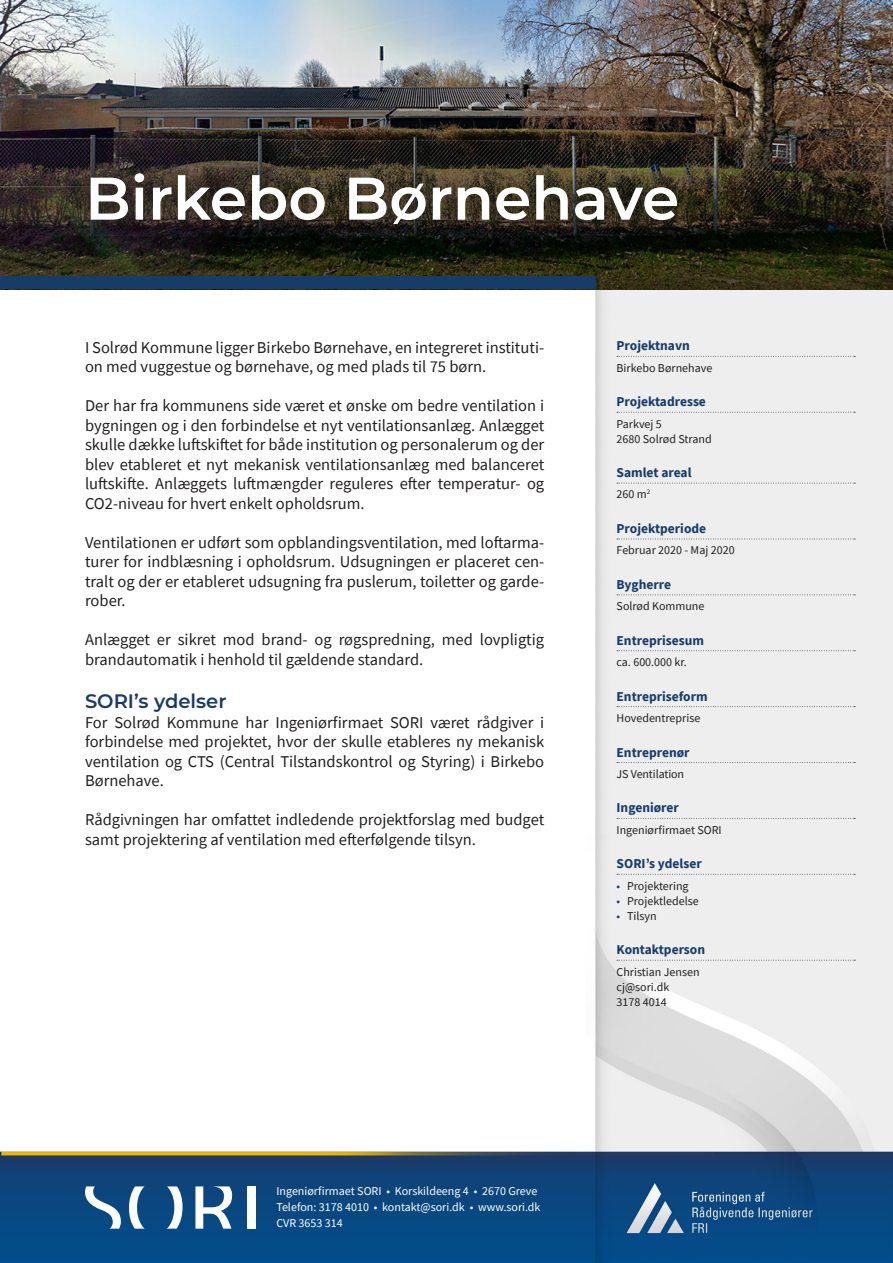
<style>
.page{position:relative;width:893px;height:1263px;background:#fff}
.page>*{position:absolute;margin:0;border:0;box-sizing:border-box;transform-origin:0 0}
.Overskrift{font:600 60px "Montserrat";color:#fff}
.Mellemrubrik{font:600 19.5px "Montserrat";color:#183c68}
.Brødtekst{font:16.5px/19.5px "Source Sans Pro";color:#231f20}
.Tabel_Ovr_m__stroke{font:700 13.5px "Source Sans Pro";color:#183c68}
.Tabel_brød{font:12px "Source Sans Pro";color:#231f20}
.t1{font:12px "Source Sans Pro";color:#fff}
.s1{color:#183c68}
</style>
<div class="page">
<img style="left:0;top:289px;width:893px;height:974px">
<img style="left:0;top:0;width:893px;height:289px">
<svg style="left:617px;top:356px;width:238px;height:1px"></svg>
<svg style="left:617px;top:412px;width:238px;height:1px"></svg>
<svg style="left:617px;top:483px;width:238px;height:1px"></svg>
<svg style="left:617px;top:539px;width:238px;height:1px"></svg>
<svg style="left:617px;top:594px;width:238px;height:1px"></svg>
<svg style="left:617px;top:650px;width:238px;height:1px"></svg>
<svg style="left:617px;top:706px;width:238px;height:1px"></svg>
<svg style="left:617px;top:762px;width:238px;height:1px"></svg>
<svg style="left:617px;top:818px;width:238px;height:1px"></svg>
<svg style="left:617px;top:874px;width:238px;height:1px"></svg>
<svg style="left:617px;top:960px;width:238px;height:1px"></svg>
<div style="left:247px;top:1186px;width:8px;height:43px;background:#fff"></div>
<svg style="left:129px;top:1186px;width:54px;height:43px"></svg>
<svg style="left:85px;top:1186px;width:36px;height:43px"></svg>
<svg style="left:195px;top:1186px;width:37px;height:43px"></svg>
<div style="left:72px;top:156px;width:623px;height:85px;background:#231f20;opacity:.75"></div>
<div style="left:0;top:276px;width:595px;height:13px;background:#183c68"></div>
<p class="Overskrift" style="left:85px;top:158px;width:596px">Birkebo Børnehave</p>
<p class="Brødtekst" style="left:85px;top:337px;width:461px">I Solrød Kommune ligger Birkebo Børnehave, en integreret instituti&shy;on med vuggestue og børnehave, og med plads til 75 børn.</p>
<p class="Brødtekst" style="left:85px;top:396px;width:461px;text-align:justify">Der har fra kommunens side været et ønske om bedre ventilation i bygningen og i den forbindelse et nyt ventilationsanlæg. Anlægget skulle dække luftskiftet for både institution og personalerum og der blev etableret et nyt mekanisk ventilationsanlæg med balanceret luftskifte. Anlæggets luftmængder reguleres efter temperatur- og CO2-niveau for hvert enkelt opholdsrum.</p>
<p class="Brødtekst" style="left:85px;top:532px;width:461px;text-align:justify">Ventilationen er udført som opblandingsventilation, med loftarma&shy;turer for indblæsning i opholdsrum. Udsugningen er placeret cen&shy;tralt og der er etableret udsugning fra puslerum, toiletter og garde&shy;rober.</p>
<p class="Brødtekst" style="left:85px;top:630px;width:461px">Anlægget er sikret mod brand- og røgspredning, med lovpligtig brandautomatik i henhold til gældende standard.</p>
<p class="Mellemrubrik" style="left:85px;top:688px;width:143px">SORI’s ydelser</p>
<p class="Brødtekst" style="left:85px;top:712px;width:461px;text-align:justify">For Solrød Kommune har Ingeniørfirmaet SORI været rådgiver i forbindelse med projektet, hvor der skulle etableres ny mekanisk ventilation og CTS (Central Tilstandskontrol og Styring) i Birkebo Børnehave.</p>
<p class="Brødtekst" style="left:85px;top:810px;width:461px">Rådgivningen har omfattet indledende projektforslag med budget samt projektering af ventilation med efterfølgende tilsyn.</p>
<p class="t1" style="left:276px;top:1184px;width:262px">Ingeniørfirmaet SORI • Korskildeeng 4 • 2670 Greve</p>
<p class="t1" style="left:276px;top:1199px;width:266px">Telefon: 3178 4010 • kontakt@sori.dk • www.sori.dk</p>
<p class="t1" style="left:276px;top:1215px;width:68px">CVR 3653 314</p>
<p class="Tabel_Ovr_m__stroke" style="left:617px;top:337px;width:75px">Projektnavn</p>
<p class="Tabel_brød" style="left:617px;top:360px;width:97px">Birkebo Børnehave</p>
<p class="Tabel_Ovr_m__stroke" style="left:617px;top:393px;width:91px">Projektadresse</p>
<p class="Tabel_brød" style="left:617px;top:416px;width:47px">Parkvej 5</p>
<p class="Tabel_brød" style="left:617px;top:431px;width:97px">2680 Solrød Strand</p>
<p class="Tabel_Ovr_m__stroke" style="left:617px;top:463px;width:76px">Samlet areal</p>
<p class="Tabel_brød" style="left:617px;top:487px;width:35px">260 m<sup>2</sup></p>
<p class="Tabel_Ovr_m__stroke" style="left:617px;top:519px;width:91px">Projektperiode</p>
<p class="Tabel_brød" style="left:617px;top:543px;width:120px">Februar 2020 - Maj 2020</p>
<p class="Tabel_Ovr_m__stroke" style="left:617px;top:575px;width:56px">Bygherre</p>
<p class="Tabel_brød" style="left:617px;top:599px;width:89px">Solrød Kommune</p>
<p class="Tabel_Ovr_m__stroke" style="left:617px;top:631px;width:89px">Entreprisesum</p>
<p class="Tabel_brød" style="left:617px;top:654px;width:72px">ca. 600.000 kr.</p>
<p class="Tabel_Ovr_m__stroke" style="left:617px;top:687px;width:93px">Entrepriseform</p>
<p class="Tabel_brød" style="left:617px;top:710px;width:85px">Hovedentreprise</p>
<p class="Tabel_Ovr_m__stroke" style="left:617px;top:743px;width:75px">Entreprenør</p>
<p class="Tabel_brød" style="left:617px;top:766px;width:69px">JS Ventilation</p>
<p class="Tabel_Ovr_m__stroke" style="left:617px;top:799px;width:64px">Ingeniører</p>
<p class="Tabel_brød" style="left:617px;top:822px;width:107px">Ingeniørfirmaet SORI</p>
<p class="Tabel_Ovr_m__stroke" style="left:617px;top:855px;width:87px">SORI’s ydelser</p>
<p class="Tabel_brød" style="left:617px;top:878px;width:74px"><span class="s1">•</span> Projektering</p>
<p class="Tabel_brød" style="left:617px;top:893px;width:84px"><span class="s1">•</span> Projektledelse</p>
<p class="Tabel_brød" style="left:617px;top:908px;width:42px"><span class="s1">•</span> Tilsyn</p>
<p class="Tabel_Ovr_m__stroke" style="left:617px;top:940px;width:90px">Kontaktperson</p>
<p class="Tabel_brød" style="left:617px;top:964px;width:85px">Christian Jensen</p>
<p class="Tabel_brød" style="left:617px;top:979px;width:54px">cj@sori.dk</p>
<p class="Tabel_brød" style="left:617px;top:994px;width:52px">3178 4014</p>
</div>
